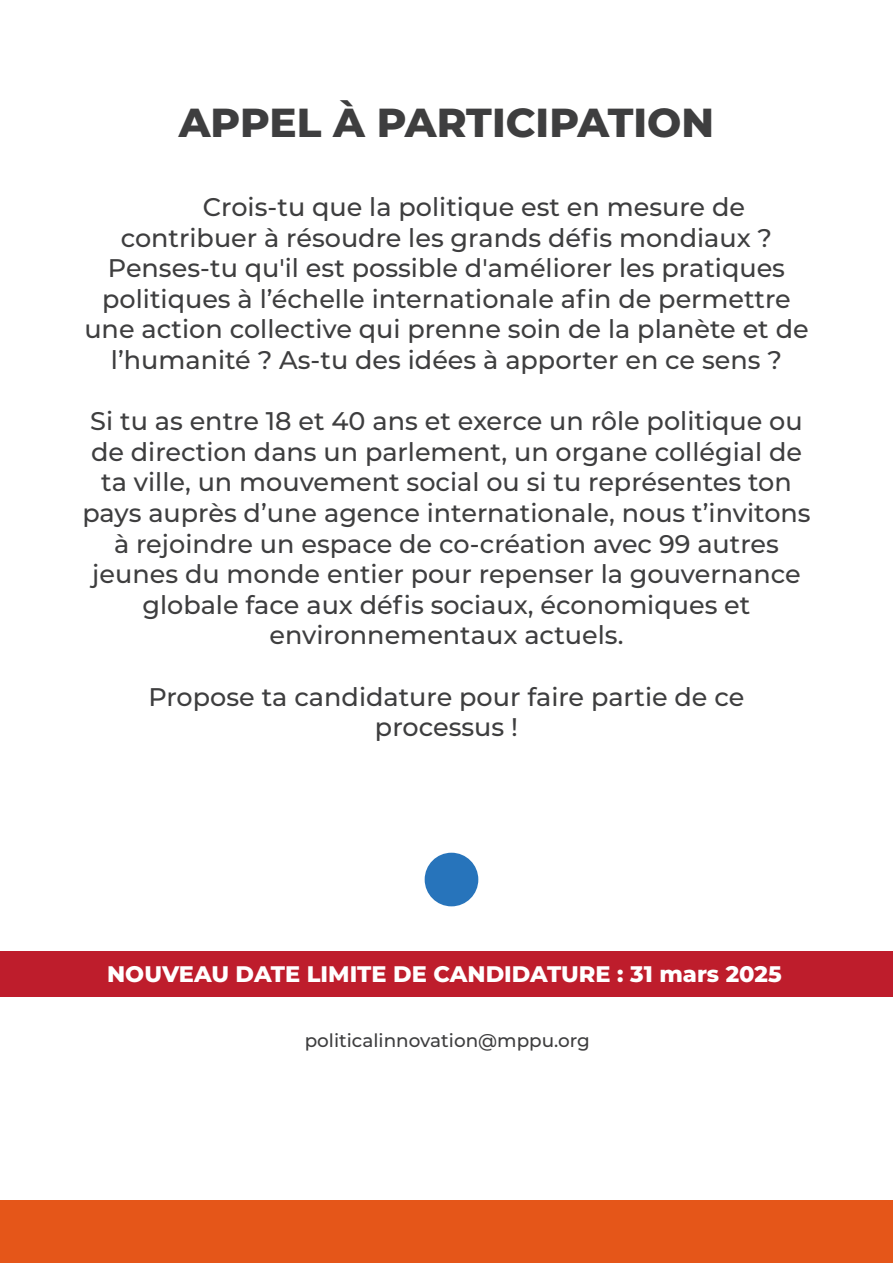
<style>
.page{position:relative;width:893px;height:1263px;background:#fff}
.page>*{position:absolute;margin:0;border:0;box-sizing:border-box;transform-origin:0 0}
.t1{font:800 40.5px "Montserrat";color:#3e3e3f}
.t2{font:500 25.5px/30.6px "Montserrat";color:#3e3e3f;text-align:center}
.t3{font:800 22.5px "Montserrat";color:#fff}
.t4{font:500 18.45px "Montserrat";color:#3e3e3f}
</style>
<div class="page">
<div style="left:0;top:952px;width:893px;height:45px;background:#be1d2c"></div>
<div style="left:425px;top:853px;width:53px;height:53px;background:#2774bb;border-radius:50%"></div>
<hr style="left:0;top:0;width:893px;height:1px;background:#2bb572">
<div style="left:0;top:1200px;width:893px;height:62px;background:#e55619"></div>
<h1 class="t1" style="left:179px;top:93px;width:537px">APPEL À PARTICIPATION</h1>
<p class="t2" style="left:203px;top:191px;width:544px">Crois-tu que la politique est en mesure de</p>
<p class="t2" style="left:121px;top:221px;width:653px">contribuer à résoudre les grands défis mondiaux ?</p>
<p class="t2" style="left:108px;top:252px;width:679px">Penses-tu qu'il est possible d'améliorer les pratiques</p>
<p class="t2" style="left:102px;top:282px;width:690px">politiques à l’échelle internationale afin de permettre</p>
<p class="t2" style="left:84px;top:313px;width:726px">une action collective qui prenne soin de la planète et de</p>
<p class="t2" style="left:111px;top:344px;width:673px">l’humanité ? As-tu des idées à apporter en ce sens ?</p>
<p class="t2" style="left:82px;top:405px;width:730px">Si tu as entre 18 et 40 ans et exerce un rôle politique ou de direction dans un parlement, un organe collégial de ta ville, un mouvement social ou si tu représentes ton pays auprès d’une agence internationale, nous t’invitons à rejoindre un espace de co-création avec 99 autres jeunes du monde entier pour repenser la gouvernance globale face aux défis sociaux, économiques et environnementaux actuels.</p>
<p class="t2" style="left:149px;top:680px;width:597px">Propose ta candidature pour faire partie de ce processus !</p>
<p class="t3" style="left:107px;top:957px;width:676px">NOUVEAU DATE LIMITE DE CANDIDATURE : 31 mars 2025</p>
<p class="t4" style="left:305px;top:1028px;width:287px">politicalinnovation@mppu.org</p>
</div>
